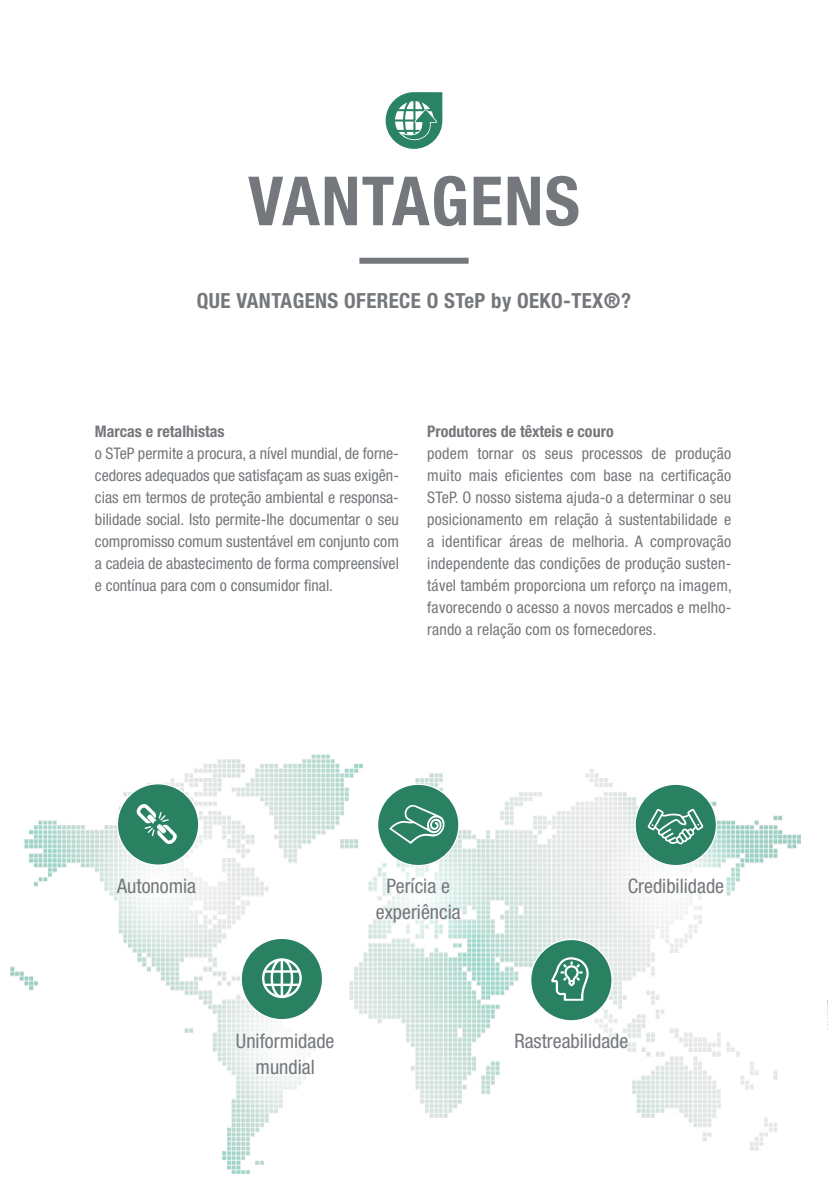
<style>
.page{position:relative;width:828px;height:1191px;background:#fff}
.page>*{position:absolute;margin:0;border:0;box-sizing:border-box;transform-origin:0 0}
.t1{font:700 condensed 68px "Helvetica Neue LT Pro";letter-spacing:.02em;color:#74777b}
.t2{font:700 condensed 20.8px "Helvetica Neue LT Pro";letter-spacing:.02em;color:#74777b}
.t3{font:condensed 20px/26px "Helvetica Neue LT Pro";color:#74777b;text-align:center}
.t4{font:condensed 16px/22px "Helvetica Neue LT Pro";letter-spacing:.005em;color:#74777b;text-align:justify}
.t5{font:700 condensed 16px "Helvetica Neue LT Pro";color:#74777b}
</style>
<div class="page">
<img style="left:10px;top:754px;width:790px;height:419px">
<svg style="left:346px;top:819px;width:149px;height:148px"></svg>
<svg style="left:600px;top:806px;width:148px;height:149px"></svg>
<div style="left:497px;top:978px;width:149px;height:148px;background:#fff;border-radius:50%"></div>
<svg style="left:208px;top:970px;width:149px;height:149px"></svg>
<svg style="left:84px;top:810px;width:148px;height:148px"></svg>
<svg style="left:827px;top:999px;width:1px;height:31px"></svg>
<div style="left:117px;top:783px;width:82px;height:82px;background:#298161;border-radius:50%"></div>
<div style="left:117px;top:783px;width:82px;height:82px;border:1px solid #fff;border-radius:50%"></div>
<div style="left:531px;top:939px;width:81px;height:81px;background:#298161;border-radius:50%"></div>
<div style="left:530px;top:938px;width:83px;height:83px;border:1px solid #fff;border-radius:50%"></div>
<div style="left:377px;top:784px;width:82px;height:81px;background:#298161;border-radius:50%"></div>
<div style="left:377px;top:783px;width:82px;height:83px;border:1px solid #fff;border-radius:50%"></div>
<div style="left:241px;top:938px;width:81px;height:81px;background:#298161;border-radius:50%"></div>
<div style="left:240px;top:937px;width:83px;height:83px;border:1px solid #fff;border-radius:50%"></div>
<div style="left:635px;top:784px;width:81px;height:81px;background:#298161;border-radius:50%"></div>
<div style="left:634px;top:783px;width:83px;height:83px;border:1px solid #fff;border-radius:50%"></div>
<svg style="left:385px;top:92px;width:57px;height:57px"></svg>
<div style="left:359px;top:258px;width:109px;height:6px;background:#74777b"></div>
<svg style="left:647px;top:808px;width:56px;height:37px"></svg>
<svg style="left:389px;top:805px;width:55px;height:39px"></svg>
<svg style="left:262px;top:958px;width:40px;height:40px"></svg>
<svg style="left:551px;top:957px;width:38px;height:43px"></svg>
<svg style="left:137px;top:804px;width:40px;height:40px"></svg>
<h1 class="t1" style="left:248px;top:160px;width:333px">VANTAGENS</h1>
<h2 class="t2" style="left:197px;top:288px;width:436px">QUE VANTAGENS OFERECE O STeP by OEKO-TEX®?</h2>
<p class="t5" style="left:95px;top:421px;width:131px">Marcas e retalhistas</p>
<p class="t4" style="left:95px;top:442px;width:305px">o STeP permite a procura, a nível mundial, de forne&shy;cedores adequados que satisfaçam as suas exigên&shy;cias em termos de proteção ambiental e responsa&shy;bilidade social. Isto permite-lhe documentar o seu compromisso comum sustentável em conjunto com a cadeia de abastecimento de forma compreensível e contínua para com o consumidor final.</p>
<p class="t5" style="left:427px;top:421px;width:188px">Produtores de têxteis e couro</p>
<p class="t4" style="left:427px;top:442px;width:306px">podem tornar os seus processos de produção muito mais eficientes com base na certificação STeP. O nosso sistema ajuda-o a determinar o seu posicionamento em relação à sustentabilidade e a identificar áreas de melhoria. A comprovação independente das condições de produção susten&shy;tável também proporciona um reforço na imagem, favorecendo o acesso a novos mercados e melho&shy;rando a relação com os fornecedores.</p>
<p class="t3" style="left:117px;top:873px;width:80px">Autonomia</p>
<p class="t3" style="left:376px;top:872px;width:86px">Perícia e experiência</p>
<p class="t3" style="left:236px;top:1027px;width:100px">Uniformidade mundial</p>
<p class="t3" style="left:628px;top:872px;width:98px">Credibilidade</p>
<p class="t3" style="left:514px;top:1027px;width:116px">Rastreabilidade</p>
</div>
